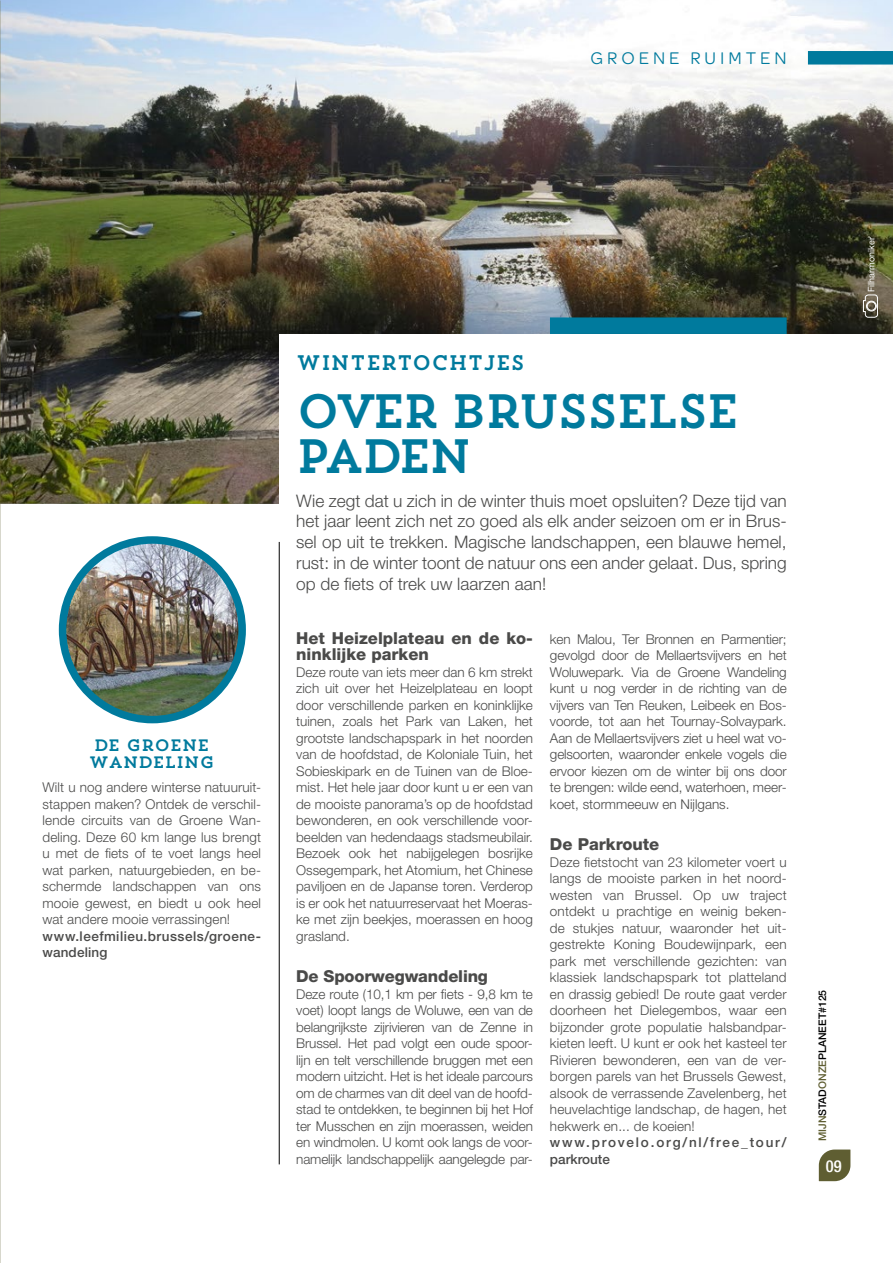
<style>
.page{position:relative;width:893px;height:1263px;background:#fff}
.page>*{position:absolute;margin:0;border:0;box-sizing:border-box;transform-origin:0 0}
.t1{font:48px/45px "Trend Slab One";letter-spacing:-.07em;color:#007a9d}
.t2{font:21px "Trend Slab One";color:#007a9d}
.t3{font:18px "Omnes";letter-spacing:.22em;color:#007a9d}
.t4{font:300 17.25px/21px "Helvetica Neue LT Std";color:#4a4a49;text-align:justify}
.t5{font:800 16.5px/16.5px "Helvetica Neue";color:#4a4a49}
.t6{font:16.5px/16.5px "Trend Slab One";color:#007a9d;text-align:center}
.t7{font:500 condensed 16.5px "Helvetica Neue";color:#fff}
.t8{font:300 13.5px/16.5px "Helvetica Neue LT Std";color:#4a4a49;text-align:justify}
.t9{font:500 13.5px/16.5px "Helvetica Neue LT Std";letter-spacing:.035em;color:#4a4a49}
.t10{font:500 13.5px/16.5px "Helvetica Neue LT Std";letter-spacing:.135em;color:#4a4a49}
.t11{font:500 10.5px "Helvetica Neue LT Std";color:#000}
.t12{font:9px "Helvetica Neue";color:#fff}
.s1{color:#5f5e32}
</style>
<div class="page">
<img style="left:0;top:0;width:893px;height:504px">
<div style="left:279px;top:334px;width:614px;height:379px;background:#fff"></div>
<hr style="left:279px;top:542px;width:1px;height:622px;background:#000">
<div style="left:808px;top:51px;width:85px;height:14px;background:#007a9d"></div>
<svg style="left:819px;top:1149px;width:31px;height:32px"></svg>
<div style="left:550px;top:317px;width:237px;height:17px;background:#007a9d"></div>
<img style="left:63px;top:540px;width:179px;height:180px;border-radius:90px">
<div style="left:59px;top:536px;width:187px;height:187px;border:8px solid #007a9d;border-radius:50%"></div>
<svg style="left:863px;top:294px;width:15px;height:24px"></svg>
<div style="left:867px;top:302px;width:9px;height:8px;border:1px solid #fff;border-radius:50%"></div>
<h3 class="t3" style="left:590px;top:46px;width:198px">GROENE RUIMTEN</h3>
<p class="t6" style="left:89px;top:737px;width:127px">DE GROENE<br>WANDELING</p>
<p class="t8" style="left:43px;top:779px;width:220px">Wilt u nog andere winterse natuuruit&shy;stappen maken? Ontdek de verschil&shy;lende circuits van de Groene Wan&shy;deling. Deze 60 km lange lus brengt u met de fiets of te voet langs heel wat parken, natuurgebieden, en be&shy;schermde landschappen van ons mooie gewest, en biedt u ook heel wat andere mooie verrassingen!</p>
<p class="t9" style="left:43px;top:928px;width:220px">www.leefmilieu.brussels/groene&shy;wandeling</p>
<h2 class="t2" style="left:296px;top:349px;width:230px">WINTERTOCHTJES</h2>
<h1 class="t1" style="left:296px;top:387px;width:445px">OVER BRUSSELSE<br>PADEN</h1>
<p class="t4" style="left:296px;top:489px;width:492px">Wie zegt dat u zich in de winter thuis moet opsluiten? Deze tijd van het jaar leent zich net zo goed als elk ander seizoen om er in Brus&shy;sel op uit te trekken. Magische landschappen, een blauwe hemel, rust: in de winter toont de natuur ons een ander gelaat. Dus, spring op de fiets of trek uw laarzen aan!</p>
<p class="t5" style="left:296px;top:630px;width:238px">Het Heizelplateau en de ko&shy;ninklijke parken</p>
<p class="t8" style="left:296px;top:663px;width:238px">Deze route van iets meer dan 6 km strekt zich uit over het Heizelplateau en loopt door verschillende parken en koninklijke tuinen, zoals het Park van Laken, het grootste landschapspark in het noorden van de hoofdstad, de Koloniale Tuin, het Sobieskipark en de Tuinen van de Bloe&shy;mist. Het hele jaar door kunt u er een van de mooiste panorama’s op de hoofdstad bewonderen, en ook verschillende voor&shy;beelden van hedendaags stadsmeubilair.<br>Bezoek ook het nabijgelegen bosrijke Ossegempark, het Atomium, het Chinese paviljoen en de Japanse toren. Verderop is er ook het natuurreservaat het Moeras&shy;ke met zijn beekjes, moerassen en hoog grasland.</p>
<p class="t5" style="left:296px;top:968px;width:193px">De Spoorwegwandeling</p>
<p class="t8" style="left:296px;top:985px;width:238px">Deze route (10,1 km per fiets - 9,8 km te voet) loopt langs de Woluwe, een van de belangrijkste zijrivieren van de Zenne in Brussel. Het pad volgt een oude spoor&shy;lijn en telt verschillende bruggen met een modern uitzicht. Het is het ideale parcours om de charmes van dit deel van de hoofd&shy;stad te ontdekken, te beginnen bij het Hof ter Musschen en zijn moerassen, weiden en windmolen. U komt ook langs de voor&shy;namelijk landschappelijk aangelegde par-</p>
<p class="t8" style="left:550px;top:630px;width:238px">ken Malou, Ter Bronnen en Parmentier; gevolgd door de Mellaertsvijvers en het Woluwepark. Via de Groene Wandeling kunt u nog verder in de richting van de vijvers van Ten Reuken, Leibeek en Bos&shy;voorde, tot aan het Tournay-Solvaypark.<br>Aan de Mellaertsvijvers ziet u heel wat vo&shy;gelsoorten, waaronder enkele vogels die ervoor kiezen om de winter bij ons door te brengen: wilde eend, waterhoen, meer&shy;koet, stormmeeuw en Nijlgans.</p>
<p class="t5" style="left:550px;top:836px;width:111px">De Parkroute</p>
<p class="t8" style="left:550px;top:853px;width:238px">Deze fietstocht van 23 kilometer voert u langs de mooiste parken in het noord&shy;westen van Brussel. Op uw traject ontdekt u prachtige en weinig beken&shy;de stukjes natuur, waaronder het uit&shy;gestrekte Koning Boudewijnpark, een park met verschillende gezichten: van klassiek landschapspark tot platteland en drassig gebied! De route gaat verder doorheen het Dielegembos, waar een bijzonder grote populatie halsbandpar&shy;kieten leeft. U kunt er ook het kasteel ter Rivieren bewonderen, een van de ver&shy;borgen parels van het Brussels Gewest, alsook de verrassende Zavelenberg, het heuvelachtige landschap, de hagen, het hekwerk en... de koeien!</p>
<p class="t10" style="left:550px;top:1134px;width:238px">www.provelo.org/nl/free_tour/ parkroute</p>
<p class="t12" style="left:866px;top:292px;width:56px;rotate:-90deg">Filharmoniker</p>
<p class="t11" style="left:816px;top:1141px;width:153px;rotate:-90deg"><span class="s1">MIJN</span>STAD<span class="s1">ONZE</span>PLANEET#125</p>
<p class="t7" style="left:826px;top:1156px;width:17px">09</p>
</div>
